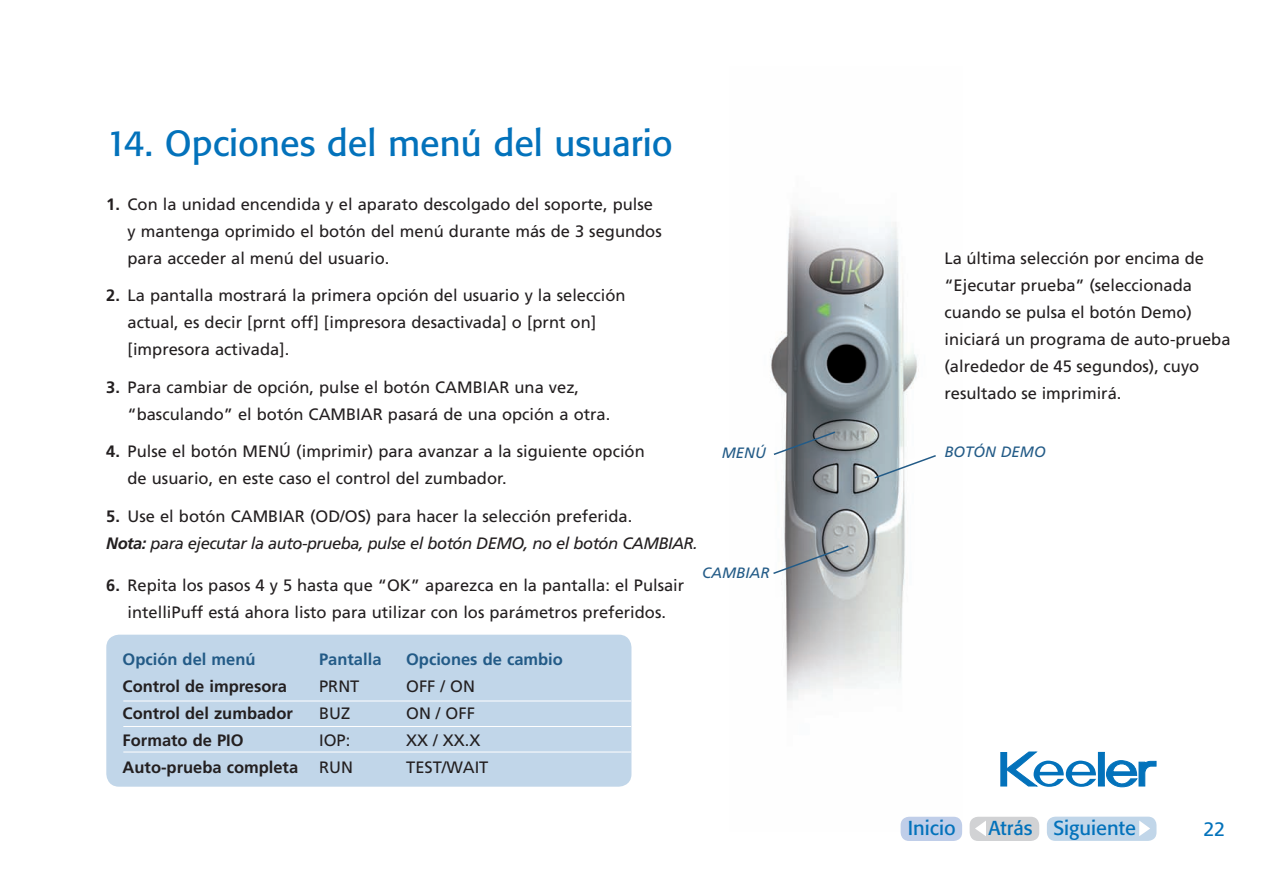
<style>
.page{position:relative;width:1263px;height:893px;background:#fff}
.page>*{position:absolute;margin:0;border:0;box-sizing:border-box;transform-origin:0 0}
.t1{font:36px "Formata BQ";color:#0372bb}
.t2{font:19.95px "Formata BQ";color:#0372bb}
.t3{font:19.5px "Frutiger";color:#0372bb}
.t4{font:16.5px/27px "Frutiger";color:#231f20}
.t5{font:italic 16.5px/27px "Frutiger";letter-spacing:-.03em;color:#231f20}
.t6{font:700 16.5px "Frutiger";color:#231f20}
.t7{font:700 16.5px "Frutiger";color:#235b87}
.t8{font:italic 15px "Frutiger";color:#235b87}
.s1{font-weight:700}
.s2{font-weight:700;font-style:normal}
.s3{font-style:normal}
</style>
<div class="page">
<div style="left:1001px;top:752px;width:6px;height:34px;background:#0372bb"></div>
<svg style="left:1006px;top:752px;width:90px;height:35px"></svg>
<div style="left:1098px;top:752px;width:6px;height:34px;background:#0372bb"></div>
<svg style="left:1106px;top:760px;width:50px;height:27px"></svg>
<div style="left:106px;top:635px;width:525px;height:152px;background:#c1d6e9;border-radius:13px"></div>
<hr style="left:123px;top:701px;width:508px;height:1px;background:#fff">
<hr style="left:123px;top:726px;width:508px;height:1px;background:#fff">
<hr style="left:123px;top:752px;width:508px;height:1px;background:#fff">
<img style="left:770px;top:210px;width:192px;height:613px">
<svg style="left:772px;top:544px;width:78px;height:31px"></svg>
<svg style="left:772px;top:430px;width:65px;height:26px"></svg>
<svg style="left:873px;top:454px;width:64px;height:26px"></svg>
<div style="left:1047px;top:817px;width:109px;height:24px;background:#c1d6e9;border-radius:9px"></div>
<svg style="left:1139px;top:821px;width:11px;height:15px"></svg>
<div style="left:900px;top:817px;width:62px;height:24px;background:#c0cee9;border-radius:9px"></div>
<div style="left:970px;top:817px;width:69px;height:24px;background:#d1d2d4;border-radius:9px"></div>
<svg style="left:975px;top:821px;width:11px;height:15px"></svg>
<h1 class="t1" style="left:106px;top:121px;width:568px">14. Opciones del menú del usuario</h1>
<p class="t4" style="left:128px;top:190px;width:536px;text-indent:-21px"><span class="s1">1.</span> Con la unidad encendida y el aparato descolgado del soporte, pulse y mantenga oprimido el botón del menú durante más de 3 segundos para acceder al menú del usuario.</p>
<p class="t4" style="left:128px;top:282px;width:499px;text-indent:-21px"><span class="s1">2.</span> La pantalla mostrará la primera opción del usuario y la selección actual, es decir [prnt off] [impresora desactivada] o [prnt on] [impresora activada].</p>
<p class="t4" style="left:128px;top:373px;width:484px;text-indent:-21px"><span class="s1">3.</span> Para cambiar de opción, pulse el botón CAMBIAR una vez, “basculando” el botón CAMBIAR pasará de una opción a otra.</p>
<p class="t4" style="left:128px;top:438px;width:519px;text-indent:-21px"><span class="s1">4.</span> Pulse el botón MENÚ (imprimir) para avanzar a la siguiente opción de usuario, en este caso el control del zumbador.</p>
<p class="t5" style="left:106px;top:502px;width:593px"><span class="s2">5.</span> <span class="s3">Use el botón CAMBIAR (OD/OS) para hacer la selección preferida.<br></span><span class="s1">Nota:</span> para ejecutar la auto-prueba, pulse el botón DEMO, no el botón CAMBIAR.</p>
<p class="t4" style="left:106px;top:571px;width:579px;text-align:center"><span class="s1">6.</span> Repita los pasos 4 y 5 hasta que “OK” aparezca en la pantalla: el Pulsair intelliPuff está ahora listo para utilizar con los parámetros preferidos.</p>
<p class="t7" style="left:123px;top:649px;width:134px">Opción del menú</p>
<p class="t7" style="left:319px;top:649px;width:64px">Pantalla</p>
<p class="t7" style="left:406px;top:649px;width:158px">Opciones de cambio</p>
<p class="t6" style="left:123px;top:676px;width:166px">Control de impresora</p>
<p class="t4" style="left:319px;top:672px;width:42px">PRNT</p>
<p class="t4" style="left:406px;top:672px;width:70px">OFF / ON</p>
<p class="t6" style="left:123px;top:703px;width:172px">Control del zumbador</p>
<p class="t4" style="left:319px;top:699px;width:33px">BUZ</p>
<p class="t4" style="left:406px;top:699px;width:70px">ON / OFF</p>
<p class="t6" style="left:123px;top:730px;width:123px">Formato de PIO</p>
<p class="t4" style="left:319px;top:726px;width:33px">IOP:</p>
<p class="t4" style="left:406px;top:726px;width:76px">XX / XX.X</p>
<p class="t6" style="left:123px;top:757px;width:177px">Auto-prueba completa</p>
<p class="t4" style="left:319px;top:753px;width:35px">RUN</p>
<p class="t4" style="left:406px;top:753px;width:84px">TEST/WAIT</p>
<p class="t4" style="left:944px;top:245px;width:288px">La última selección por encima de “Ejecutar prueba” (seleccionada cuando se pulsa el botón Demo) iniciará un programa de auto-prueba (alrededor de 45 segundos), cuyo resultado se imprimirá.</p>
<p class="t8" style="left:722px;top:444px;width:46px">MENÚ</p>
<p class="t8" style="left:944px;top:443px;width:103px">BOTÓN DEMO</p>
<p class="t8" style="left:702px;top:564px;width:69px">CAMBIAR</p>
<p class="t2" style="left:908px;top:816px;width:49px">Inicio</p>
<p class="t2" style="left:988px;top:816px;width:149px">Atrás Siguiente</p>
<p class="t3" style="left:1203px;top:818px;width:23px">22</p>
</div>
